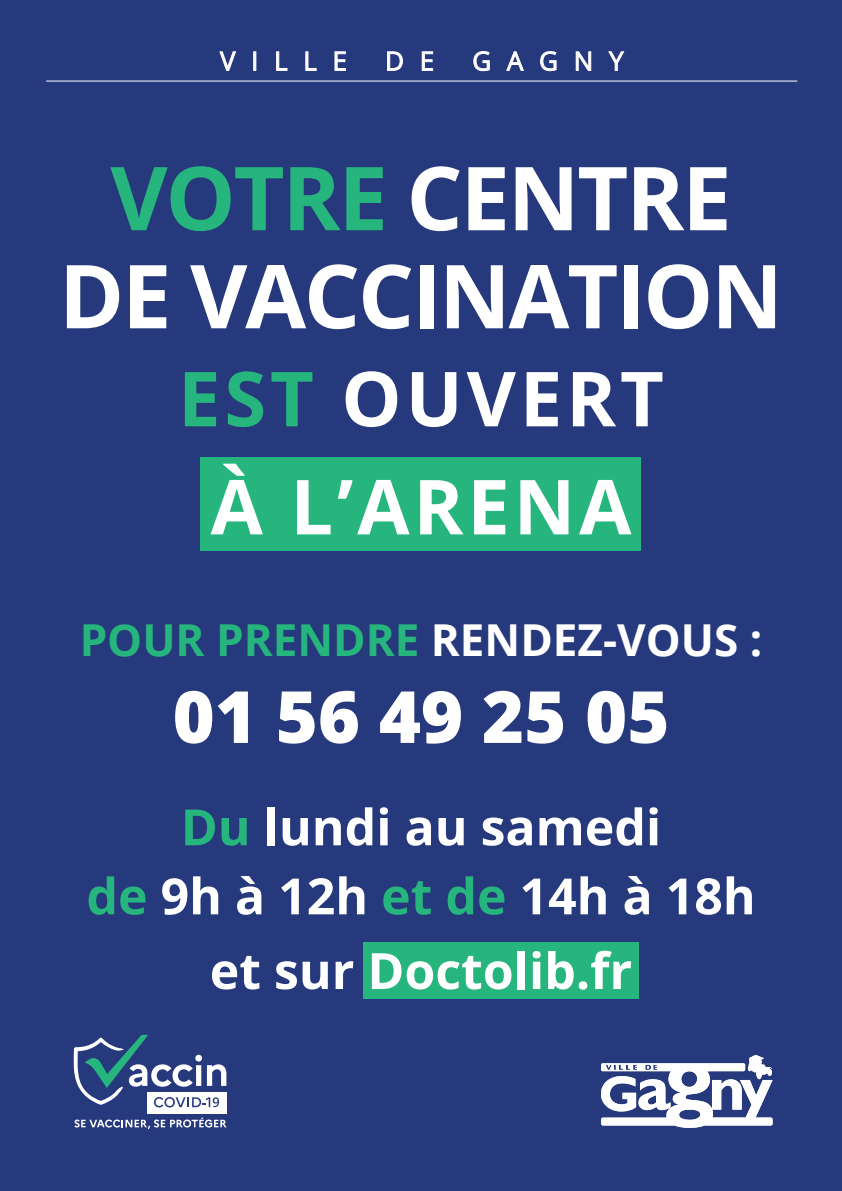
<style>
.page{position:relative;width:842px;height:1191px;background:#26397c}
.page>*{position:absolute;margin:0;border:0;box-sizing:border-box;transform-origin:0 0}
.t1{font:700 88.3px "Open Sans";letter-spacing:-.025em;color:#fff}
.t2{font:700 75.9px "Open Sans";letter-spacing:.05em;color:#fff}
.t3{font:800 72px "Open Sans";color:#fff}
.t4{font:700 50px/69px "Open Sans";color:#fff;text-align:center}
.t5{font:700 44px "Open Sans";color:#fff}
.s1{color:#26b67d}
</style>
<div class="page">
<svg style="left:601px;top:1054px;width:171px;height:73px"></svg>
<svg style="left:74px;top:1117px;width:153px;height:12px;background:#606e9f"></svg>
<div style="left:147px;top:1091px;width:79px;height:22px;background:#fff"></div>
<svg style="left:74px;top:1035px;width:152px;height:72px"></svg>
<div style="left:200px;top:457px;width:440px;height:94px;background:#26b67d"></div>
<hr style="left:46px;top:81px;width:751px;height:1px;background:#fff">
<svg style="left:219px;top:51px;width:18px;height:21px"></svg>
<div style="left:253px;top:51px;width:3px;height:20px;background:#fff;border:1px solid #fff"></div>
<svg style="left:276px;top:51px;width:12px;height:20px"></svg>
<svg style="left:305px;top:51px;width:12px;height:20px"></svg>
<svg style="left:334px;top:51px;width:12px;height:20px"></svg>
<svg style="left:387px;top:51px;width:16px;height:20px"></svg>
<svg style="left:421px;top:51px;width:13px;height:20px"></svg>
<svg style="left:473px;top:51px;width:17px;height:21px"></svg>
<svg style="left:505px;top:50px;width:20px;height:22px"></svg>
<svg style="left:540px;top:51px;width:17px;height:21px"></svg>
<svg style="left:575px;top:51px;width:17px;height:20px"></svg>
<svg style="left:607px;top:51px;width:18px;height:20px"></svg>
<div style="left:363px;top:942px;width:276px;height:57px;background:#26b67d"></div>
<p class="t1" style="left:110px;top:136px;width:623px"><span class="s1">VOTRE</span> CENTRE</p>
<p class="t1" style="left:59px;top:234px;width:725px">DE VACCINATION</p>
<p class="t2" style="left:178px;top:345px;width:487px"><span class="s1">EST</span> OUVERT</p>
<p class="t2" style="left:211px;top:453px;width:422px">À L’ARENA</p>
<p class="t5" style="left:80px;top:608px;width:684px"><span class="s1">POUR PRENDRE</span> RENDEZ-VOUS :</p>
<p class="t3" style="left:173px;top:662px;width:498px">01 56 49 25 05</p>
<p class="t4" style="left:86px;top:791px;width:671px"><span class="s1">Du</span> lundi au samedi<br><span class="s1">de</span> 9h à 12h <span class="s1">et de</span> 14h à 18h</p>
<p class="t4" style="left:210px;top:935px;width:424px">et sur Doctolib.fr</p>
</div>
